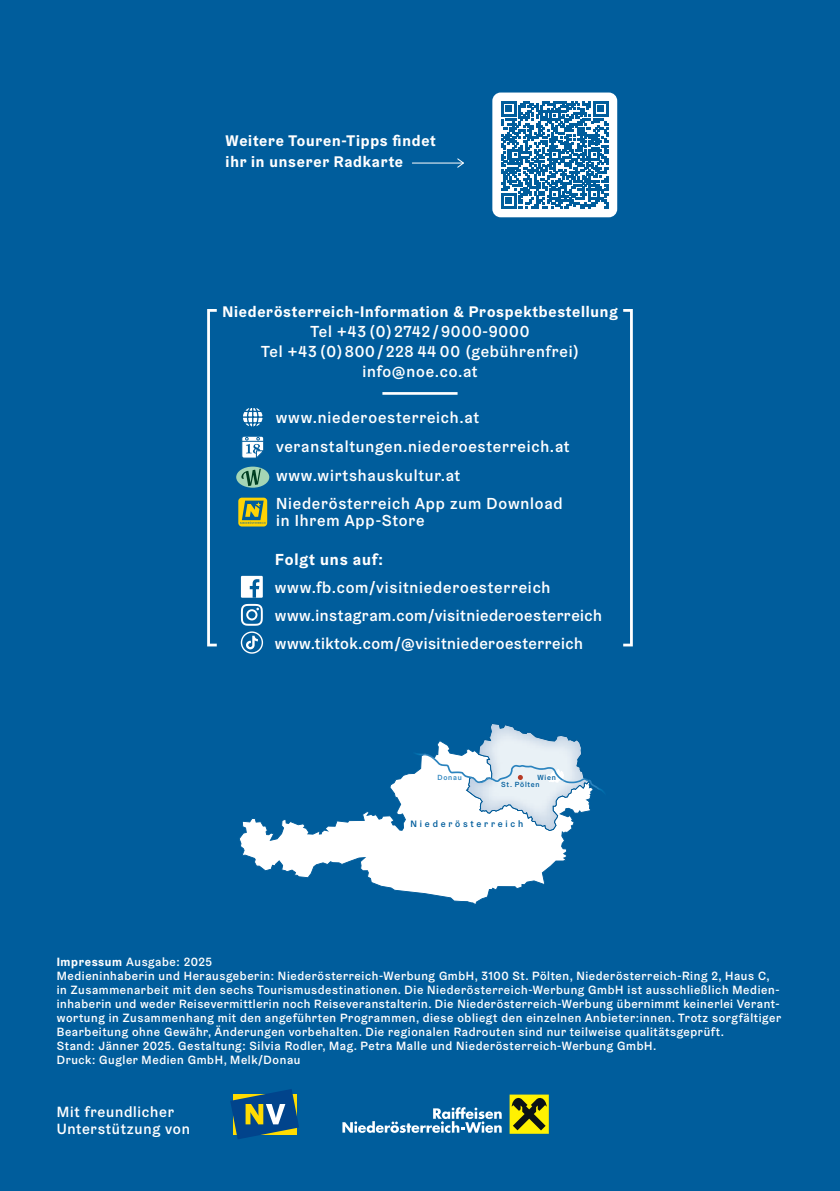
<style>
.page{position:relative;width:840px;height:1191px;background:#fff}
.page>*{position:absolute;margin:0;border:0;box-sizing:border-box;transform-origin:0 0}
.t1{font:500 16px/20px "Graebenbach";letter-spacing:.05em;color:#fff}
.t2{font:500 16px/27.8px "Graebenbach";letter-spacing:.03em;color:#fff}
.t3{font:700 16px "Graebenbach";letter-spacing:.05em;color:#fff}
.t4{font:700 15.4px/20.6px "Graebenbach";letter-spacing:.05em;color:#fff}
.t5{font:500 14.8px/17px "Graebenbach";letter-spacing:.05em;color:#fff}
.t6{font:500 12px/14px "Graebenbach";letter-spacing:.05em;color:#fff}
.t7{font:500 9.4px "Graebenbach";letter-spacing:.3em;color:#005d9c}
.t8{font:500 7.4px/7.4px "Graebenbach";letter-spacing:.1em;color:#005d9c}
.t9{font:500 7.4px "Graebenbach";letter-spacing:.1em;color:#2a83be}
.s1{font-weight:700}
</style>
<div class="page">
<div style="left:0;top:0;width:839px;height:1191px;background:#005d9c"></div>
<svg style="left:230px;top:1089px;width:69px;height:50px"></svg>
<svg style="left:509px;top:1094px;width:39px;height:39px"></svg>
<div style="left:510px;top:1095px;width:37px;height:37px;background:#fff101"></div>
<svg style="left:511px;top:1097px;width:35px;height:33px"></svg>
<svg style="left:342px;top:1107px;width:159px;height:25px"></svg>
<svg style="left:239px;top:773px;width:330px;height:131px"></svg>
<svg style="left:410px;top:724px;width:194px;height:107px"></svg>
<div style="left:492px;top:93px;width:125px;height:124px;background:#fff;border-radius:8px"></div>
<svg style="left:501px;top:101px;width:107px;height:107px"></svg>
<div style="left:241px;top:576px;width:22px;height:22px;background:#fff"></div>
<svg style="left:249px;top:579px;width:10px;height:19px"></svg>
<svg style="left:241px;top:604px;width:22px;height:22px"></svg>
<svg style="left:243px;top:408px;width:20px;height:19px"></svg>
<svg style="left:241px;top:436px;width:23px;height:22px"></svg>
<hr style="left:382px;top:392px;width:75px;height:3px;background:#fff">
<div style="left:238px;top:497px;width:29px;height:29px;background:#fed304;border-radius:4px"></div>
<svg style="left:240px;top:500px;width:25px;height:24px"></svg>
<svg style="left:236px;top:466px;width:33px;height:22px"></svg>
<svg style="left:241px;top:469px;width:20px;height:17px"></svg>
<svg style="left:207px;top:309px;width:10px;height:337px"></svg>
<svg style="left:623px;top:309px;width:9px;height:337px"></svg>
<div style="left:241px;top:631px;width:22px;height:22px;border:1px solid #fff;border-radius:50%"></div>
<svg style="left:246px;top:635px;width:12px;height:14px"></svg>
<hr style="left:412px;top:163px;width:51px;height:1px;background:#fff">
<svg style="left:456px;top:158px;width:8px;height:10px"></svg>
<p class="t4" style="left:225px;top:130px;width:212px">Weitere Touren-Tipps findet ihr in unserer Radkarte</p>
<p class="t4" style="left:222px;top:301px;width:396px">Niederösterreich-Information &amp; Prospektbestellung</p>
<h1 class="t1" style="left:261px;top:321px;width:319px;text-align:center">Tel +43 (0) 2742 / 9000-9000<br>Tel +43 (0) 800 / 228 44 00 (gebührenfrei) info@noe.co.at</h1>
<h1 class="t1" style="left:276px;top:402px;width:295px;line-height:29.2px">www.niederoesterreich.at veranstaltungen.niederoesterreich.at</h1>
<h1 class="t1" style="left:276px;top:465px;width:186px">www.wirtshauskultur.at</h1>
<h1 class="t1" style="left:276px;top:494px;width:288px;line-height:17.2px">Niederösterreich App zum Download in Ihrem App-Store</h1>
<h1 class="t3" style="left:275px;top:549px;width:109px">Folgt uns auf:</h1>
<h1 class="t1" style="left:275px;top:577px;width:277px">www.fb.com/visitniederoesterreich</h1>
<h1 class="t2" style="left:275px;top:601px;width:328px">www.instagram.com/visitniederoesterreich www.tiktok.com/@visitniederoesterreich</h1>
<p class="t8" style="left:501px;top:773px;width:56px;text-indent:36px">Wien<br>St. Pölten</p>
<p class="t9" style="left:437px;top:772px;width:26px">Donau</p>
<p class="t7" style="left:410px;top:817px;width:114px">Niederösterreich</p>
<p class="t6" style="left:57px;top:955px;width:725px"><span class="s1">Impressum</span> Ausgabe: 2025<br>Medieninhaberin und Herausgeberin: Niederösterreich-Werbung GmbH, 3100 St. Pölten, Niederösterreich-Ring 2, Haus C, in Zusammenarbeit mit den sechs Tourismusdestinationen. Die Niederösterreich-Werbung GmbH ist ausschließlich Medien&shy;inhaberin und weder Reise vermittlerin noch Reiseveranstalterin. Die Nieder öster reich-Werbung übernimmt keinerlei Verant&shy;wortung in Zusammenhang mit den angeführten Programmen, diese obliegt den ein ze lnen Anbieter:innen. Trotz sorgfältiger Bearbeitung ohne Gewähr, Änderungen vorbehalten. Die regionalen Radrouten sind nur teilweise qualitätsgeprüft.<br>Stand: Jänner 2025. Gestaltung: Silvia Rodler, Mag. Petra Malle und Niederösterreich-Werbung GmbH.<br>Druck: Gugler Medien GmbH, Melk/Donau</p>
<p class="t5" style="left:57px;top:1103px;width:135px">Mit freundlicher<br>Unterstützung von</p>
</div>
